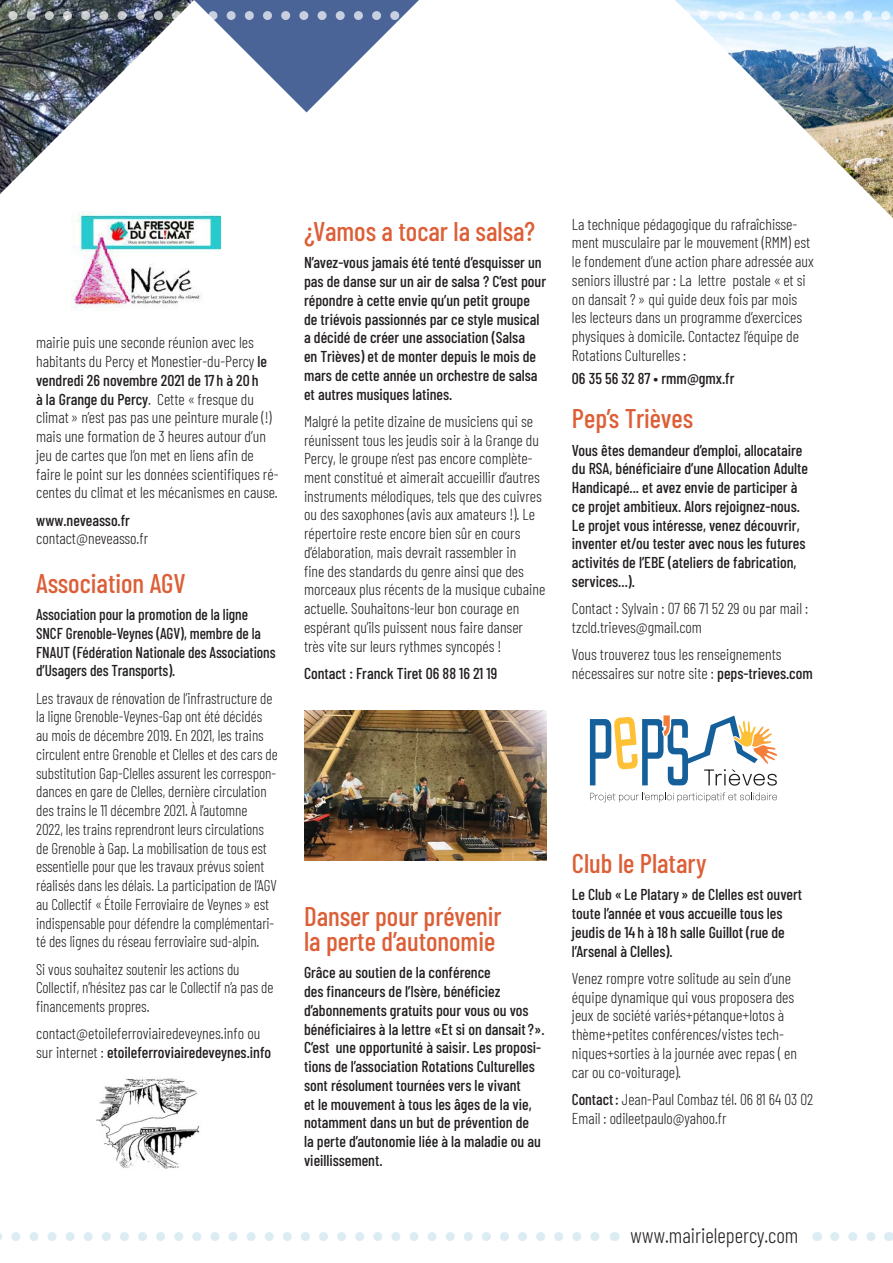
<style>
.page{position:relative;width:893px;height:1263px;background:#fff}
.page>*{position:absolute;margin:0;border:0;box-sizing:border-box;transform-origin:0 0}
.t1{font:500 27px/25.5px "Barlow Condensed";color:#dc5f37}
.t2{font:300 21px "Barlow Condensed";color:#231f20}
.t3{font:300 15.75px/18.8px "Barlow Condensed";color:#231f20}
.t4{font:500 15.75px/18.8px "Barlow Condensed";color:#231f20}
.t5{font:300 15.75px/18.8px "Barlow Condensed";color:#231f20;scale:.96 1}
.t6{font:500 15.75px/18.8px "Barlow Condensed";color:#231f20;scale:.96 1}
.s1{font-weight:500}
</style>
<div class="page">
<svg style="left:0;top:1232px;width:600px;height:9px"></svg>
<svg style="left:835px;top:1232px;width:41px;height:9px"></svg>
<img style="left:0;top:112px;width:82px;height:82px">
<img style="left:787px;top:112px;width:106px;height:106px">
<img style="left:0;top:0;width:893px;height:112px">
<img style="left:72px;top:211px;width:149px;height:99px">
<img style="left:96px;top:1078px;width:104px;height:91px">
<img style="left:304px;top:710px;width:242px;height:150px">
<svg style="left:590px;top:792px;width:187px;height:10px"></svg>
<svg style="left:590px;top:715px;width:187px;height:71px"></svg>
<p class="t3" style="left:36px;top:332px;width:244px">mairie puis une seconde réunion avec les habitants du Percy et Monestier-du-Percy <span class="s1">le vendredi 26 novembre 2021 de 17 h à 20 h<br>à la Grange du Percy</span>. Cette « fresque du climat » n’est pas pas une peinture murale (!) mais une formation de 3 heures autour d’un jeu de cartes que l’on met en liens afin de faire le point sur les données scientifiques ré&shy;centes du climat et les mécanismes en cause.</p>
<p class="t4" style="left:36px;top:509px;width:95px">www.neveasso.fr</p>
<p class="t3" style="left:36px;top:528px;width:113px">contact@neveasso.fr</p>
<h1 class="t1" style="left:36px;top:568px;width:151px">Association AGV</h1>
<p class="t6" style="left:36px;top:604px;width:251px">Association pour la promotion de la ligne SNCF Grenoble-Veynes (AGV), membre de la FNAUT (Fédération Nationale des Associations d’Usagers des Transports).</p>
<p class="t5" style="left:36px;top:687px;width:253px">Les travaux de rénovation de l’infrastructure de la ligne Grenoble-Veynes-Gap ont été décidés au mois de décembre 2019. En 2021, les trains circulent entre Grenoble et Clelles et des cars de substitution Gap-Clelles assurent les correspon&shy;dances en gare de Clelles, dernière circulation des trains le 11 décembre 2021. À l’automne 2022, les trains reprendront leurs circulations de Grenoble à Gap. La mobilisation de tous est essentielle pour que les travaux prévus soient réalisés dans les délais. La participation de l’AGV au Collectif « Étoile Ferroviaire de Veynes » est indispensable pour défendre la complémentari&shy;té des lignes du réseau ferroviaire sud-alpin.</p>
<p class="t5" style="left:36px;top:958px;width:249px">Si vous souhaitez soutenir les actions du<br>Collectif, n’hésitez pas car le Collectif n’a pas de financements propres.</p>
<p class="t3" style="left:36px;top:1023px;width:237px">contact@etoileferroviairedeveynes.info ou sur internet : <span class="s1">etoileferroviairedeveynes.info</span></p>
<h1 class="t1" style="left:304px;top:217px;width:233px">¿Vamos a tocar la salsa?</h1>
<p class="t4" style="left:304px;top:252px;width:244px">N’avez-vous jamais été tenté d’esquisser un pas de danse sur un air de salsa ? C’est pour répondre à cette envie qu’un petit groupe de triévois passionnés par ce style musical a décidé de créer une association (Salsa<br>en Trièves) et de monter depuis le mois de mars de cette année un orchestre de salsa et autres musiques latines.</p>
<p class="t3" style="left:304px;top:411px;width:243px">Malgré la petite dizaine de musiciens qui se réunissent tous les jeudis soir à la Grange du Percy, le groupe n’est pas encore complète&shy;ment constitué et aimerait accueillir d’autres instruments mélodiques, tels que des cuivres ou des saxophones (avis aux amateurs !). Le répertoire reste encore bien sûr en cours d’élaboration, mais devrait rassembler in<br>fine des standards du genre ainsi que des morceaux plus récents de la musique cubaine actuelle. Souhaitons-leur bon courage en espérant qu’ils puissent nous faire danser très vite sur leurs rythmes syncopés !</p>
<p class="t4" style="left:304px;top:663px;width:195px">Contact : Franck Tiret 06 88 16 21 19</p>
<p class="t3" style="left:572px;top:214px;width:243px">La technique pédagogique du rafraîchisse&shy;ment musculaire par le mouvement (RMM) est le fondement d’une action phare adressée aux seniors illustré par : La lettre postale « et si on dansait ? » qui guide deux fois par mois les lecteurs dans un programme d’exercices physiques à domicile. Contactez l’équipe de Rotations Culturelles :</p>
<p class="t4" style="left:572px;top:368px;width:164px">06 35 56 32 87 • rmm@gmx.fr</p>
<h1 class="t1" style="left:572px;top:404px;width:123px">Pep’s Trièves</h1>
<p class="t4" style="left:572px;top:439px;width:238px">Vous êtes demandeur d’emploi, allocataire du RSA, bénéficiaire d’une Allocation Adulte Handicapé... et avez envie de participer à ce projet ambitieux. Alors rejoignez-nous.<br>Le projet vous intéresse, venez découvrir, inventer et/ou tester avec nous les futures activités de l’EBE (ateliers de fabrication, services...).</p>
<p class="t3" style="left:572px;top:598px;width:238px">Contact : Sylvain : 07 66 71 52 29 ou par mail : tzcld.trieves@gmail.com</p>
<p class="t3" style="left:572px;top:644px;width:242px">Vous trouverez tous les renseignements nécessaires sur notre site : <span class="s1">peps-trieves.com</span></p>
<h1 class="t1" style="left:304px;top:901px;width:199px">Danser pour prévenir la perte d’autonomie</h1>
<p class="t4" style="left:304px;top:962px;width:242px">Grâce au soutien de la conférence<br>des financeurs de l’Isère, bénéficiez d’abonnements gratuits pour vous ou vos bénéficiaires à la lettre «Et si on dansait?».<br>C’est une opportunité à saisir. Les proposi&shy;tions de l’association Rotations Culturelles sont résolument tournées vers le vivant<br>et le mouvement à tous les âges de la vie, notamment dans un but de prévention de<br>la perte d’autonomie liée à la maladie ou au vieillissement.</p>
<h1 class="t1" style="left:572px;top:849px;width:136px">Club le Platary</h1>
<p class="t4" style="left:572px;top:884px;width:232px">Le Club « Le Platary » de Clelles est ouvert toute l’année et vous accueille tous les jeudis de 14 h à 18 h salle Guillot (rue de l’Arsenal à Clelles).</p>
<p class="t3" style="left:572px;top:968px;width:227px">Venez rompre votre solitude au sein d’une équipe dynamique qui vous proposera des jeux de société variés+pétanque+lotos à thème+petites conférences/vistes tech&shy;niques+sorties à la journée avec repas ( en car ou co-voiturage).</p>
<p class="t3" style="left:572px;top:1089px;width:243px"><span class="s1">Contact:</span> Jean-Paul Combaz tél. 06 81 64 03 02<br>Email : odileetpaulo@yahoo.fr</p>
<h2 class="t2" style="left:631px;top:1220px;width:169px">www.mairielepercy.com</h2>
</div>
